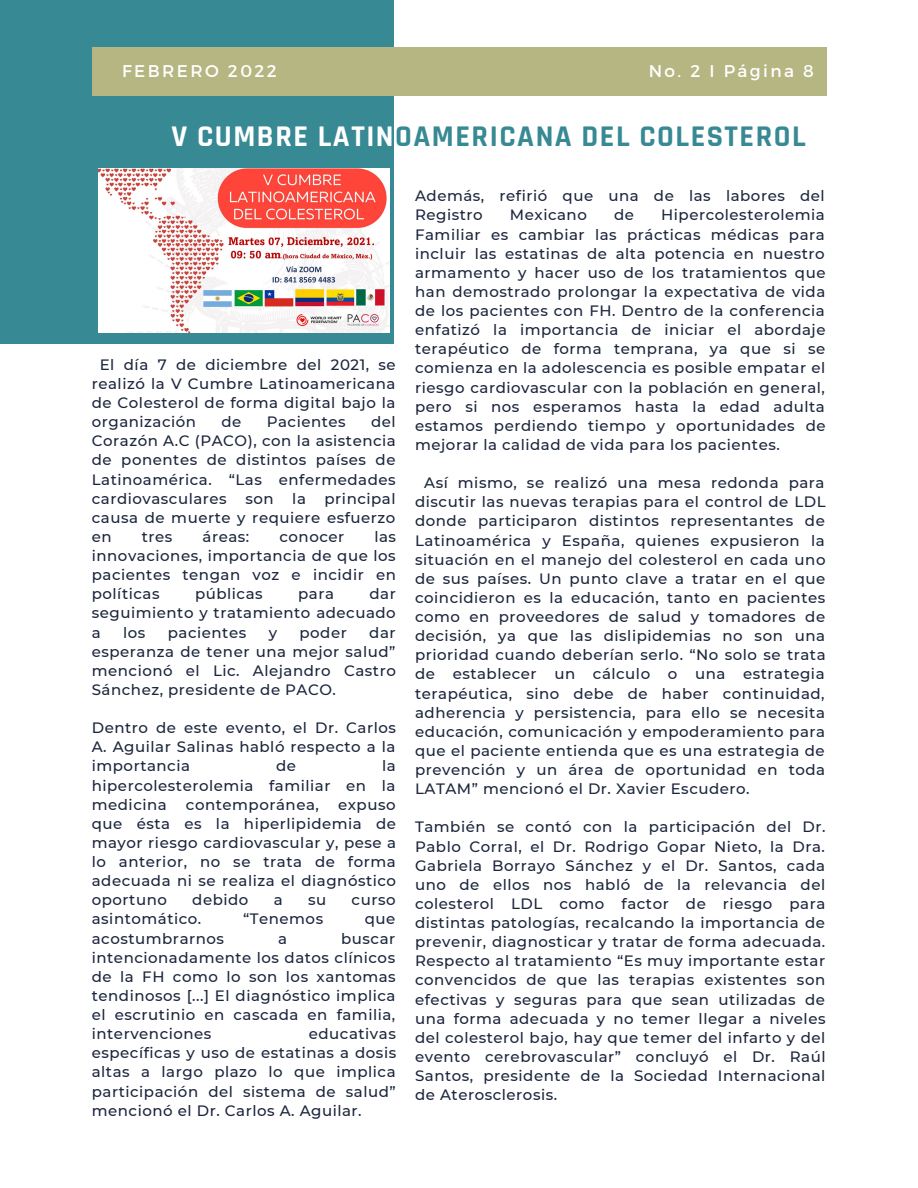
<style>
.page{position:relative;width:918px;height:1188px;background:#fff}
.page>*{position:absolute;margin:0;border:0;box-sizing:border-box;transform-origin:0 0}
.t1{font:700 30.45px "Rajdhani";letter-spacing:.05em;color:#378994}
.t2{font:16.95px "Montserrat";letter-spacing:.14em;color:#fff}
.t3{font:500 15px/19.2px "Montserrat";letter-spacing:.035em;color:#1b253c;text-align:justify}
.s1{color:#fff}
</style>
<div class="page">
<div style="left:0;top:0;width:394px;height:344px;background:#378994"></div>
<div style="left:92px;top:48px;width:734px;height:47px;background:#b5b682"></div>
<img style="left:99px;top:168px;width:291px;height:165px">
<p class="t2" style="left:628px;top:53px;width:188px">VOL. 2 I PÁGINA 3</p>
<p class="t2" style="left:122px;top:60px;width:156px">FEBRERO 2022</p>
<p class="t2" style="left:649px;top:60px;width:167px">No. 2 I Página 8</p>
<p class="t1" style="left:171px;top:117px;width:636px"><span class="s1">V CUMBRE LATIN</span>OAMERICANA DEL COLESTEROL</p>
<p class="t3" style="left:92px;top:355px;width:306px;text-indent:8px">El día 7 de diciembre del 2021, se realizó la V Cumbre Latinoamericana de Colesterol de forma digital bajo la organización</p>
<p class="t3" style="left:222px;top:412px;width:21px">de</p>
<p class="t3" style="left:267px;top:412px;width:81px">Pacientes</p>
<p class="t3" style="left:92px;top:412px;width:306px;text-indent:279px">del Corazón A.C (PACO), con la asistencia de ponentes de distintos países de Latinoamérica. “Las enfermedades cardiovasculares son la principal causa de muerte y requiere esfuerzo en</p>
<p class="t3" style="left:92px;top:527px;width:306px;text-indent:283px">las innovaciones, importancia de que los pacientes tengan voz e incidir en políticas</p>
<p class="t3" style="left:142px;top:527px;width:32px">tres</p>
<p class="t3" style="left:203px;top:527px;width:48px">áreas:</p>
<p class="t3" style="left:279px;top:527px;width:66px">conocer</p>
<p class="t3" style="left:195px;top:584px;width:69px">públicas</p>
<p class="t3" style="left:298px;top:584px;width:37px">para</p>
<p class="t3" style="left:92px;top:584px;width:306px;text-indent:278px">dar seguimiento y tratamiento adecuado a</p>
<p class="t3" style="left:123px;top:623px;width:24px">los</p>
<p class="t3" style="left:168px;top:623px;width:80px">pacientes</p>
<p class="t3" style="left:269px;top:623px;width:10px">y</p>
<p class="t3" style="left:299px;top:623px;width:49px">poder</p>
<p class="t3" style="left:92px;top:623px;width:306px;text-indent:277px">dar esperanza de tener una mejor salud” mencionó el Lic. Alejandro Castro Sánchez, presidente de PACO.</p>
<p class="t3" style="left:92px;top:718px;width:306px">Dentro de este evento, el Dr. Carlos A. Aguilar Salinas habló respecto a la importancia</p>
<p class="t3" style="left:92px;top:756px;width:306px;text-indent:290px">la hipercolesterolemia familiar en la medicina</p>
<p class="t3" style="left:276px;top:756px;width:21px">de</p>
<p class="t3" style="left:186px;top:795px;width:134px">contemporánea,</p>
<p class="t3" style="left:92px;top:795px;width:306px;text-indent:246px">expuso que ésta es la hiperlipidemia de mayor riesgo cardiovascular y, pese a lo anterior, no se trata de forma adecuada ni se realiza el diagnóstico oportuno</p>
<p class="t3" style="left:192px;top:890px;width:58px">debido</p>
<p class="t3" style="left:274px;top:890px;width:10px">a</p>
<p class="t3" style="left:308px;top:890px;width:20px">su</p>
<p class="t3" style="left:352px;top:890px;width:45px">curso</p>
<p class="t3" style="left:92px;top:909px;width:111px">asintomático.</p>
<p class="t3" style="left:243px;top:909px;width:82px">“Tenemos</p>
<p class="t3" style="left:365px;top:909px;width:32px">que</p>
<p class="t3" style="left:92px;top:929px;width:134px">acostumbrarnos</p>
<p class="t3" style="left:278px;top:929px;width:10px">a</p>
<p class="t3" style="left:92px;top:929px;width:306px;text-indent:249px">buscar intencionadamente los datos clínicos de la FH como lo son los xantomas tendinosos [...] El diagnóstico implica el escrutinio en cascada en familia, intervenciones</p>
<p class="t3" style="left:92px;top:1024px;width:306px;text-indent:217px">educativas específicas y uso de estatinas a dosis altas a largo plazo lo que implica participación del sistema de salud” mencionó el Dr. Carlos A. Aguilar.</p>
<p class="t3" style="left:415px;top:186px;width:411px">Además, refirió que una de las labores del<br>Registro</p>
<p class="t3" style="left:415px;top:205px;width:412px;text-indent:246px">Hipercolesterolemia Familiar es cambiar las prácticas médicas para incluir las estatinas de alta potencia en nuestro armamento y hacer uso de los tratamientos que han demostrado prolongar la expectativa de vida de los pacientes con FH. Dentro de la conferencia enfatizó la importancia de iniciar el abordaje terapéutico de forma temprana, ya que si se comienza en la adolescencia es posible empatar el riesgo cardiovascular con la población en general, pero si nos esperamos hasta la edad adulta estamos perdiendo tiempo y oportunidades de mejorar la calidad de vida para los pacientes.</p>
<p class="t3" style="left:415px;top:473px;width:412px;text-indent:9px">Así mismo, se realizó una mesa redonda para discutir las nuevas terapias para el control de LDL donde participaron distintos representantes de Latinoamérica y España, quienes expusieron la situación en el manejo del colesterol en cada uno de sus países. Un punto clave a tratar en el que coincidieron es la educación, tanto en pacientes como en proveedores de salud y tomadores de decisión, ya que las dislipidemias no son una prioridad cuando deberían serlo. “No solo se trata de establecer un cálculo o una estrategia terapéutica, sino debe de haber continuidad, adherencia y persistencia, para ello se necesita educación, comunicación y empoderamiento para que el paciente entienda que es una estrategia de prevención y un área de oportunidad en toda LATAM” mencionó el Dr. Xavier Escudero.</p>
<p class="t3" style="left:415px;top:817px;width:412px">También se contó con la participación del Dr.<br>Pablo Corral, el Dr. Rodrigo Gopar Nieto, la Dra.<br>Gabriela Borrayo Sánchez y el Dr. Santos, cada uno de ellos nos habló de la relevancia del colesterol LDL como factor de riesgo para distintas patologías, recalcando la importancia de prevenir, diagnosticar y tratar de forma adecuada.<br>Respecto al tratamiento “Es muy importante estar convencidos de que las terapias existentes son efectivas y seguras para que sean utilizadas de una forma adecuada y no temer llegar a niveles del colesterol bajo, hay que temer del infarto y del evento cerebrovascular” concluyó el Dr. Raúl Santos, presidente de la Sociedad Internacional de Aterosclerosis.</p>
<p class="t3" style="left:510px;top:205px;width:78px">Mexicano</p>
<p class="t3" style="left:614px;top:205px;width:21px">de</p>
</div>
